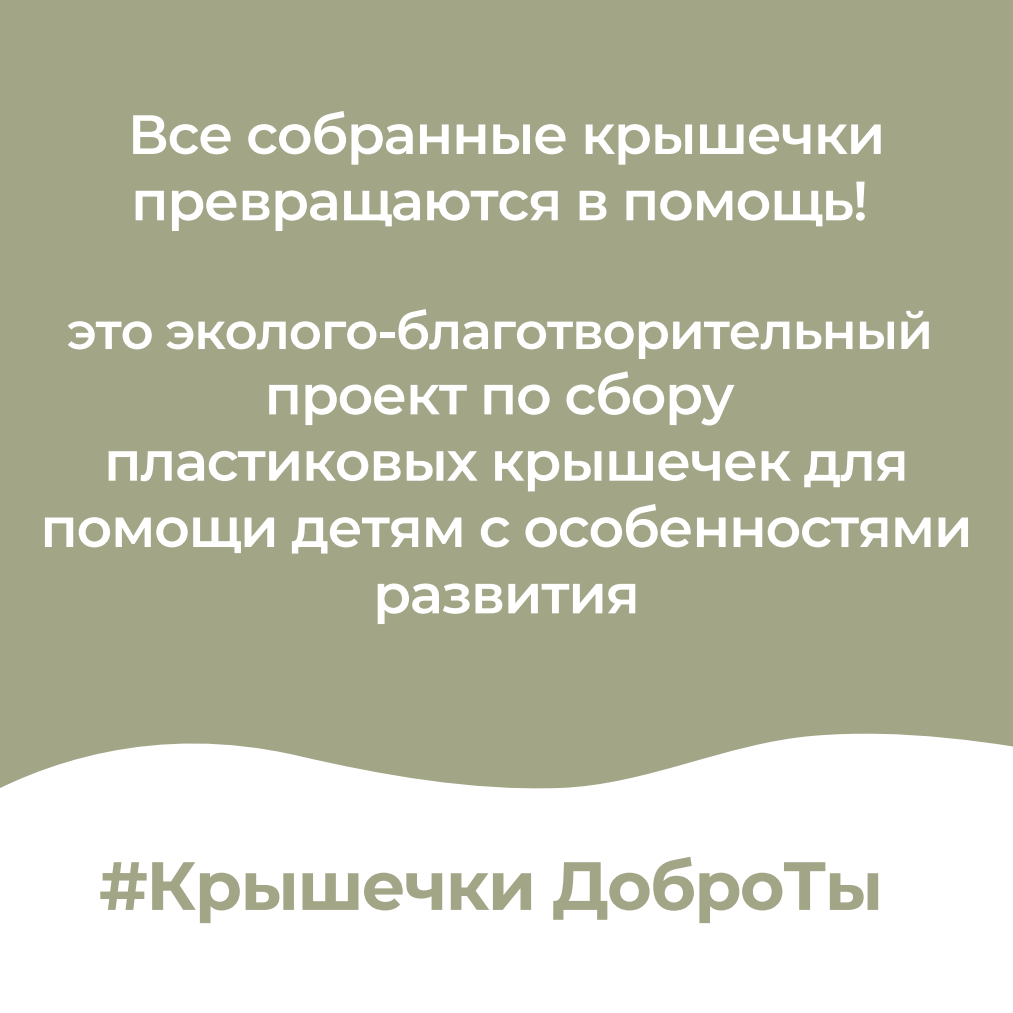
<style>
.page{position:relative;width:1013px;height:1013px;background:#fff}
.page>*{position:absolute;margin:0;border:0;box-sizing:border-box;transform-origin:0 0}
.t1{font:700 68.12px "Montserrat";letter-spacing:-.025em;color:#a2a586}
.t2{font:600 55.25px/66.2px "Montserrat";letter-spacing:-.025em;color:#fff}
.t3{font:600 51.38px "Montserrat";letter-spacing:-.025em;color:#fff}
</style>
<div class="page">
<div style="left:0;top:0;width:1012px;height:1012px;background:#a2a586"></div>
<svg style="left:0;top:733px;width:1012px;height:279px;background:#f6f6f3"></svg>
<p class="t2" style="left:128px;top:101px;width:759px">Все собранные крышечки превращаются в помощь!</p>
<p class="t3" style="left:67px;top:299px;width:867px">это эколого-благотворительный</p>
<p class="t2" style="left:264px;top:361px;width:471px">проект по сбору</p>
<p class="t2" style="left:40px;top:428px;width:933px;text-align:center">пластиковых крышечек для помощи детям с особенностями развития</p>
<p class="t1" style="left:99px;top:844px;width:785px">#Крышечки ДоброТы</p>
</div>
